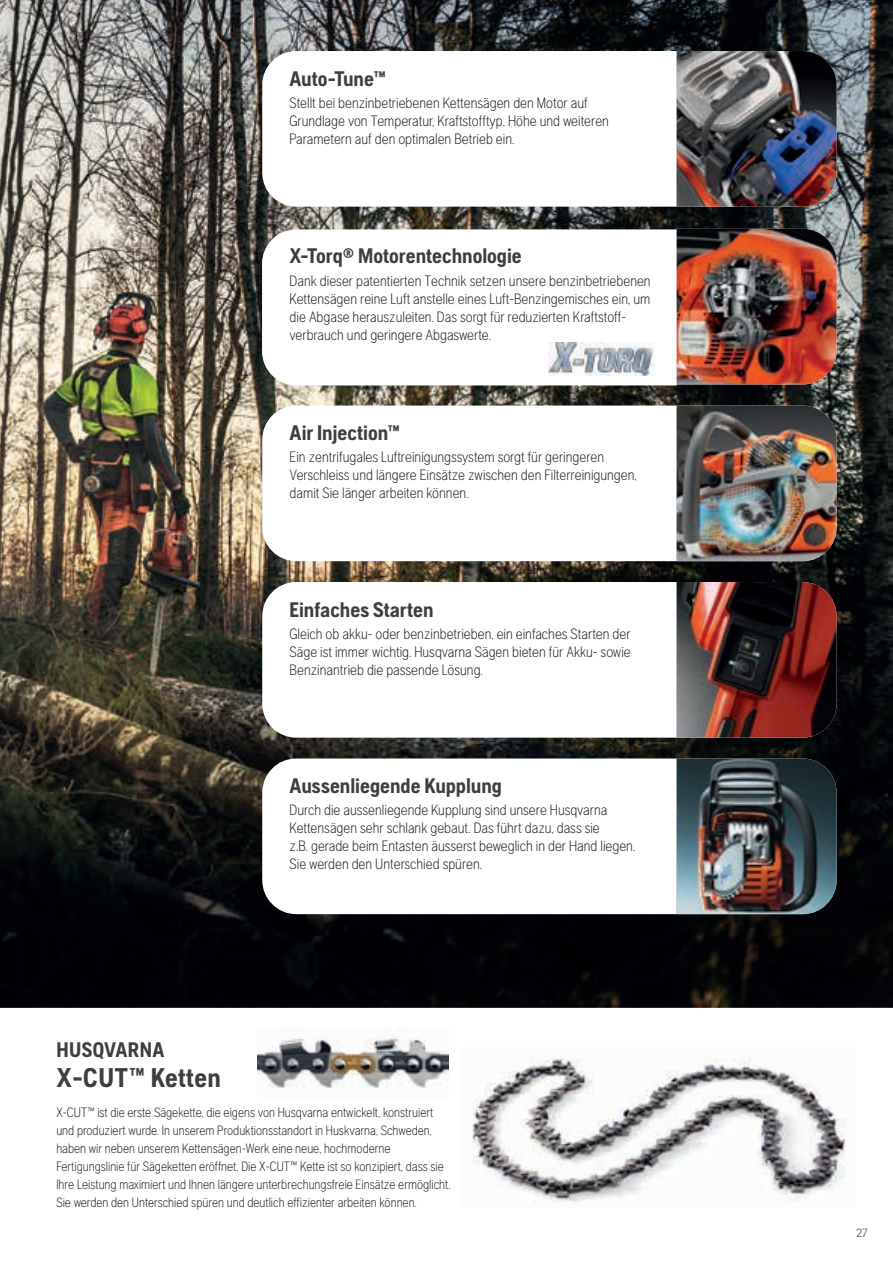
<style>
.page{position:relative;width:893px;height:1263px;background:#fff}
.page>*{position:absolute;margin:0;border:0;box-sizing:border-box;transform-origin:0 0}
.t1{font:700 27px "Husqvarna Gothic";letter-spacing:.01em;color:#3e3e3f}
.t2{font:700 21px "Husqvarna Gothic";letter-spacing:-.005em;color:#3e3e3f}
.t3{font:700 21px "Husqvarna Gothic";letter-spacing:.02em;color:#3e3e3f}
.t4{font:300 15px/18px "Husqvarna Gothic";color:#231f20}
.t5{font:300 13.5px/18px "Husqvarna Gothic";color:#231f20}
.t6{font:12px "Husqvarna Gothic";color:#69696c}
</style>
<div class="page">
<img style="left:0;top:0;width:893px;height:1008px">
<img style="left:472px;top:1058px;width:374px;height:144px">
<img style="left:257px;top:1027px;width:191px;height:61px">
<img style="left:676px;top:51px;width:161px;height:156px">
<img style="left:676px;top:229px;width:161px;height:155px">
<img style="left:676px;top:405px;width:161px;height:156px">
<img style="left:676px;top:582px;width:161px;height:156px">
<img style="left:676px;top:758px;width:161px;height:156px">
<svg style="left:262px;top:51px;width:414px;height:156px"></svg>
<svg style="left:262px;top:230px;width:414px;height:155px"></svg>
<svg style="left:262px;top:405px;width:414px;height:156px"></svg>
<svg style="left:262px;top:582px;width:414px;height:156px"></svg>
<svg style="left:262px;top:758px;width:414px;height:156px"></svg>
<img style="left:548px;top:343px;width:106px;height:33px">
<h2 class="t2" style="left:289px;top:66px;width:98px">Auto-Tune™</h2>
<p class="t4" style="left:289px;top:94px;width:321px">Stellt bei benzinbetriebenen Kettensägen den Motor auf<br>Grundlage von Temperatur, Kraftstofftyp, Höhe und weiteren<br>Parametern auf den optimalen Betrieb ein.</p>
<h2 class="t2" style="left:290px;top:244px;width:234px">X-Torq® Motorentechnologie</h2>
<p class="t4" style="left:290px;top:271px;width:363px">Dank dieser patentierten Technik setzen unsere benzinbetriebenen Kettensägen reine Luft anstelle eines Luft-Benzingemisches ein, um die Abgase herauszuleiten. Das sorgt für reduzierten Kraftstoff&shy;verbrauch und geringere Abgaswerte.</p>
<h2 class="t2" style="left:290px;top:421px;width:112px">Air Injection™</h2>
<p class="t4" style="left:290px;top:448px;width:349px">Ein zentrifugales Luftreinigungssystem sorgt für geringeren<br>Verschleiss und längere Einsätze zwischen den Filterreinigungen, damit Sie länger arbeiten können.</p>
<h2 class="t2" style="left:290px;top:597px;width:146px">Einfaches Starten</h2>
<p class="t4" style="left:290px;top:625px;width:343px;text-align:justify">Gleich ob akku- oder benzinbetrieben, ein einfaches Starten der Säge ist immer wichtig. Husqvarna Sägen bieten für Akku- sowie Benzinantrieb die passende Lösung.</p>
<h2 class="t2" style="left:290px;top:773px;width:214px">Aussenliegende Kupplung</h2>
<p class="t4" style="left:290px;top:801px;width:347px">Durch die aussenliegende Kupplung sind unsere Husqvarna Kettensägen sehr schlank gebaut. Das führt dazu, dass sie<br>z.B. gerade beim Entasten äusserst beweglich in der Hand liegen.<br>Sie werden den Unterschied spüren.</p>
<h2 class="t3" style="left:56px;top:1037px;width:110px">HUSQVARNA</h2>
<h1 class="t1" style="left:56px;top:1061px;width:166px">X-CUT™ Ketten</h1>
<p class="t5" style="left:56px;top:1104px;width:396px">X-CUT™ ist die erste Sägekette, die eigens von Husqvarna entwickelt, konstruiert und produziert wurde. In unserem Produktionsstandort in Huskvarna, Schweden, haben wir neben unserem Kettensägen-Werk eine neue, hochmoderne Fertigungslinie für Sägeketten eröffnet. Die X-CUT™ Kette ist so konzipiert, dass sie Ihre Leistung maximiert und Ihnen längere unterbrechungsfreie Einsätze ermöglicht.<br>Sie werden den Unterschied spüren und deutlich effizienter arbeiten können.</p>
<p class="t6" style="left:856px;top:1226px;width:13px">27</p>
</div>
